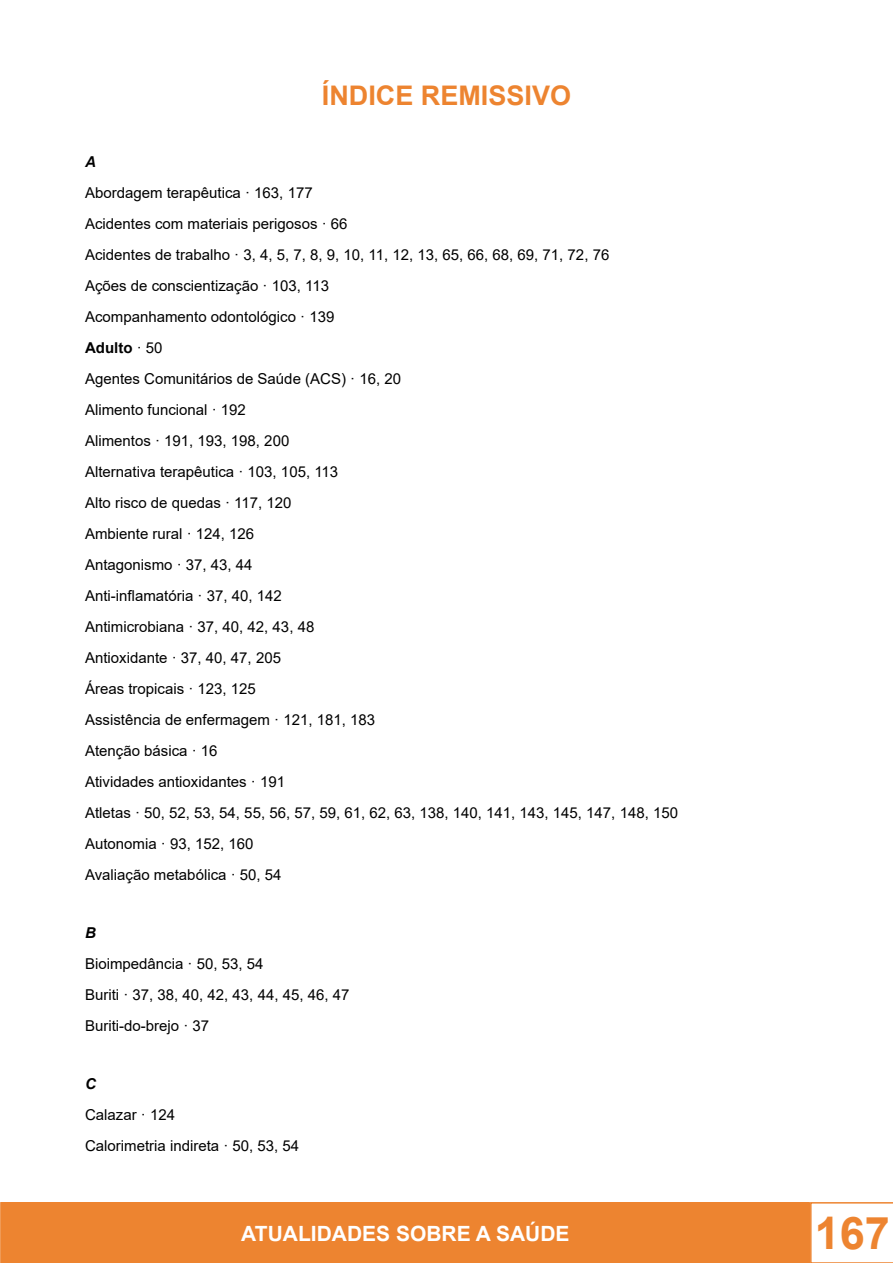
<style>
.page{position:relative;width:893px;height:1263px;background:#fff}
.page>*{position:absolute;margin:0;border:0;box-sizing:border-box;transform-origin:0 0}
.t1{font:700 45px "Arial";color:#ed8430}
.t2{font:700 27px "Arial";color:#ed8430}
.t3{font:700 21px "Arial";color:#fff}
.t4{font:15px "Arial";color:#000}
.t5{font:700 15px "Arial";color:#000}
.t6{font:italic 700 15px "Arial";color:#000}
.s1{font-weight:400}
</style>
<div class="page">
<svg style="left:0;top:1202px;width:1px;height:61px"></svg>
<div style="left:2px;top:1203px;width:807px;height:60px;background:#ed8430"></div>
<div style="left:1px;top:1202px;width:809px;height:61px;border:2px solid #ed8430"></div>
<svg style="left:810px;top:1202px;width:83px;height:61px"></svg>
<p class="t2" style="left:322px;top:76px;width:251px">ÍNDICE REMISSIVO</p>
<p class="t6" style="left:85px;top:151px;width:12px">A</p>
<p class="t4" style="left:85px;top:182px;width:229px">Abordagem terapêutica · 163, 177</p>
<p class="t4" style="left:85px;top:213px;width:264px">Acidentes com materiais perigosos · 66</p>
<p class="t4" style="left:85px;top:244px;width:526px">Acidentes de trabalho · 3, 4, 5, 7, 8, 9, 10, 11, 12, 13, 65, 66, 68, 69, 71, 72, 76</p>
<p class="t4" style="left:85px;top:275px;width:246px">Ações de conscientização · 103, 113</p>
<p class="t4" style="left:85px;top:306px;width:251px">Acompanhamento odontológico · 139</p>
<p class="t5" style="left:85px;top:337px;width:79px">Adulto <span class="s1">· 50</span></p>
<p class="t4" style="left:85px;top:368px;width:317px">Agentes Comunitários de Saúde (ACS) · 16, 20</p>
<p class="t4" style="left:85px;top:399px;width:162px">Alimento funcional · 192</p>
<p class="t4" style="left:85px;top:430px;width:206px">Alimentos · 191, 193, 198, 200</p>
<p class="t4" style="left:85px;top:461px;width:255px">Alternativa terapêutica · 103, 105, 113</p>
<p class="t4" style="left:85px;top:492px;width:208px">Alto risco de quedas · 117, 120</p>
<p class="t4" style="left:85px;top:523px;width:171px">Ambiente rural · 124, 126</p>
<p class="t4" style="left:85px;top:554px;width:169px">Antagonismo · 37, 43, 44</p>
<p class="t4" style="left:85px;top:585px;width:198px">Anti-inflamatória · 37, 40, 142</p>
<p class="t4" style="left:85px;top:616px;width:231px">Antimicrobiana · 37, 40, 42, 43, 48</p>
<p class="t4" style="left:85px;top:647px;width:197px">Antioxidante · 37, 40, 47, 205</p>
<p class="t4" style="left:85px;top:678px;width:172px">Áreas tropicais · 123, 125</p>
<p class="t4" style="left:85px;top:709px;width:292px">Assistência de enfermagem · 121, 181, 183</p>
<p class="t4" style="left:85px;top:740px;width:134px">Atenção básica · 16</p>
<p class="t4" style="left:85px;top:771px;width:202px">Atividades antioxidantes · 191</p>
<p class="t4" style="left:85px;top:802px;width:594px">Atletas · 50, 52, 53, 54, 55, 56, 57, 59, 61, 62, 63, 138, 140, 141, 143, 145, 147, 148, 150</p>
<p class="t4" style="left:85px;top:833px;width:170px">Autonomia · 93, 152, 160</p>
<p class="t4" style="left:85px;top:864px;width:198px">Avaliação metabólica · 50, 54</p>
<p class="t6" style="left:85px;top:923px;width:12px">B</p>
<p class="t4" style="left:85px;top:953px;width:180px">Bioimpedância · 50, 53, 54</p>
<p class="t4" style="left:85px;top:984px;width:266px">Buriti · 37, 38, 40, 42, 43, 44, 45, 46, 47</p>
<p class="t4" style="left:85px;top:1015px;width:126px">Buriti-do-brejo · 37</p>
<p class="t6" style="left:85px;top:1074px;width:12px">C</p>
<p class="t4" style="left:85px;top:1104px;width:92px">Calazar · 124</p>
<p class="t4" style="left:85px;top:1135px;width:216px">Calorimetria indireta · 50, 53, 54</p>
<h3 class="t3" style="left:241px;top:1218px;width:330px">ATUALIDADES SOBRE A SAÚDE</h3>
<h1 class="t1" style="left:815px;top:1202px;width:77px">167</h1>
</div>
